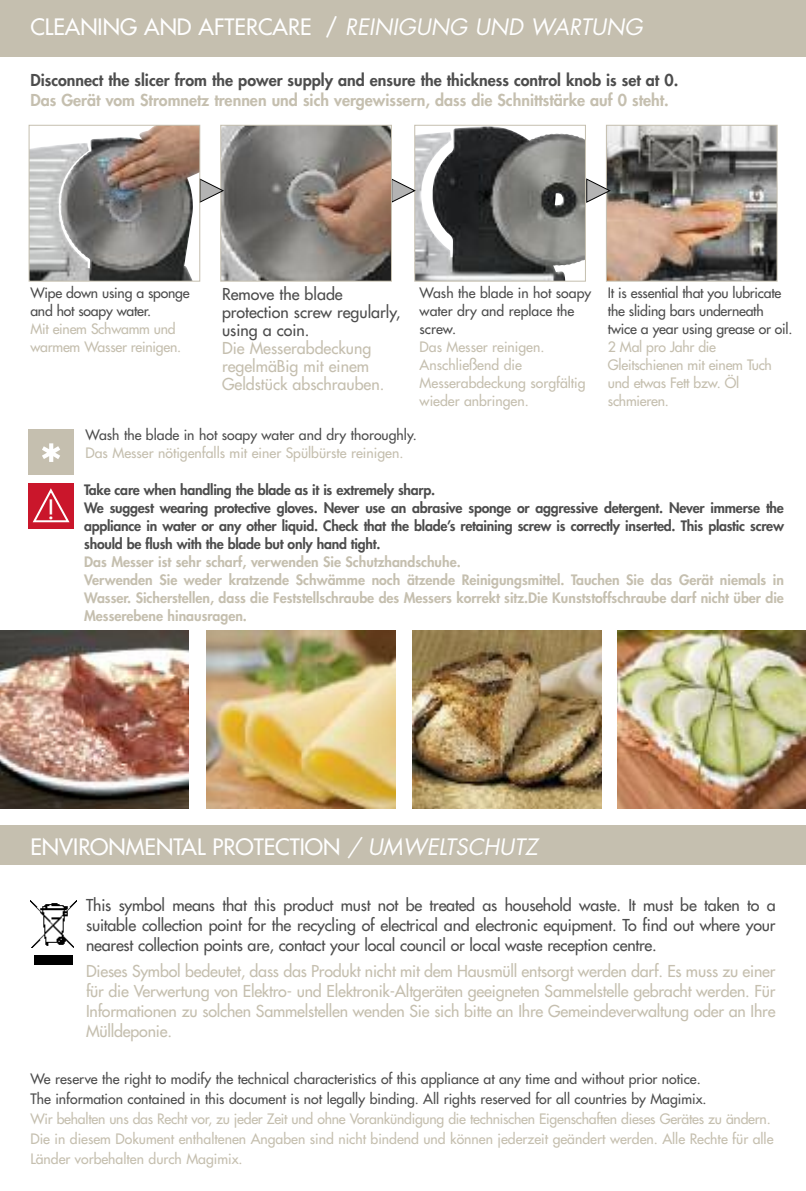
<style>
.page{position:relative;width:806px;height:1191px;background:#fff}
.page>*{position:absolute;margin:0;border:0;box-sizing:border-box;transform-origin:0 0}
.t1{font:60px "Futura";color:#fff}
.t2{font:26px "Futura";color:#fff}
.t3{font:22px "Futura";color:#fff}
.t4{font:16px/20px "Futura";color:#c5bfaf}
.t5{font:16px/18px "Futura";letter-spacing:-.01em;color:#4d4d4d}
.t6{font:800 16px "Futura";color:#4d4d4d}
.t7{font:800 16px "Futura";color:#c5bfaf}
.t8{font:14px/18px "Futura";color:#c5bfaf}
.t9{font:14px/18px "Futura";color:#4d4d4d}
.t10{font:800 14px/18px "Futura";letter-spacing:-.015em;color:#4d4d4d}
.t11{font:800 14px/18px "Futura";color:#c5bfaf}
.s1{font-style:italic}
</style>
<div class="page">
<div style="left:0;top:0;width:805px;height:57px;background:#c5bfaf"></div>
<img style="left:416px;top:127px;width:167px;height:153px">
<div style="left:414px;top:125px;width:171px;height:157px;border:1px solid #c5bfaf"></div>
<img style="left:607px;top:127px;width:168px;height:153px">
<div style="left:605px;top:125px;width:172px;height:157px;border:1px solid #c5bfaf"></div>
<svg style="left:391px;top:178px;width:24px;height:25px"></svg>
<svg style="left:586px;top:178px;width:24px;height:25px"></svg>
<img style="left:222px;top:127px;width:167px;height:153px">
<div style="left:220px;top:125px;width:171px;height:157px;border:1px solid #c5bfaf"></div>
<svg style="left:200px;top:178px;width:24px;height:25px"></svg>
<img style="left:31px;top:127px;width:167px;height:153px">
<div style="left:29px;top:125px;width:171px;height:157px;border:1px solid #c5bfaf"></div>
<div style="left:28px;top:483px;width:46px;height:45px;background:#ca162b"></div>
<div style="left:28px;top:429px;width:46px;height:45px;background:#c5bfaf"></div>
<svg style="left:33px;top:488px;width:36px;height:34px"></svg>
<div style="left:0;top:825px;width:805px;height:40px;background:#c5bfaf"></div>
<img style="left:30px;top:900px;width:47px;height:48px">
<div style="left:34px;top:955px;width:38px;height:9px;background:#000"></div>
<img style="left:0;top:631px;width:189px;height:177px">
<img style="left:206px;top:631px;width:189px;height:177px">
<img style="left:412px;top:631px;width:189px;height:177px">
<img style="left:617px;top:631px;width:188px;height:177px">
<h3 class="t3" style="left:30px;top:16px;width:613px">CLEANING AND AFTERCARE / <span class="s1">REINIGUNG UND WARTUNG</span></h3>
<p class="t6" style="left:30px;top:72px;width:649px">Disconnect the slicer from the power supply and ensure the thickness control knob is set at 0.</p>
<p class="t7" style="left:30px;top:92px;width:639px">Das Gerät vom Stromnetz trennen und sich vergewissern, dass die Schnittstärke auf 0 steht.</p>
<p class="t9" style="left:30px;top:285px;width:161px">Wipe down using a sponge and hot soapy water.</p>
<p class="t8" style="left:30px;top:321px;width:152px">Mit einem Schwamm und warmem Wasser reinigen.</p>
<p class="t5" style="left:222px;top:286px;width:180px">Remove the blade protection screw regularly, using a coin.</p>
<p class="t4" style="left:222px;top:340px;width:164px;line-height:18px">Die Messerabdeckung regelmäBig mit einem<br>Geldstück abschrauben.</p>
<p class="t9" style="left:419px;top:285px;width:173px">Wash the blade in hot soapy water dry and replace the screw.</p>
<p class="t8" style="left:419px;top:339px;width:167px">Das Messer reinigen.<br>Anschließend die<br>Messerabdeckung sorgfältig wieder anbringen.</p>
<h1 class="t1" style="left:38px;top:436px;width:27px">*</h1>
<p class="t9" style="left:85px;top:426px;width:332px">Wash the blade in hot soapy water and dry thoroughly.</p>
<p class="t8" style="left:85px;top:444px;width:319px">Das Messer nötigenfalls mit einer Spülbürste reinigen.</p>
<p class="t9" style="left:607px;top:285px;width:186px">It is essential that you lubricate the sliding bars underneath twice a year using grease or oil.</p>
<p class="t8" style="left:607px;top:339px;width:165px">2 Mal pro Jahr die<br>Gleitschienen mit einem Tuch und etwas Fett bzw. Öl schmieren.</p>
<h2 class="t2" style="left:47px;top:496px;width:10px">!</h2>
<p class="t10" style="left:84px;top:482px;width:701px">Take care when handling the blade as it is extremely sharp.<br>We suggest wearing protective gloves. Never use an abrasive sponge or aggressive detergent. Never immerse the appliance in water or any other liquid. Check that the blade’s retaining screw is correctly inserted. This plastic screw should be flush with the blade but only hand tight.</p>
<p class="t11" style="left:84px;top:554px;width:701px">Das Messer ist sehr scharf, verwenden Sie Schutzhandschuhe.<br>Verwenden Sie weder kratzende Schwämme noch ätzende Reinigungsmittel. Tauchen Sie das Gerät niemals in Wasser. Sicherstellen, dass die Feststellschraube des Messers korrekt sitz.Die Kunststoffschraube darf nicht über die Messerebene hinausragen.</p>
<h3 class="t3" style="left:30px;top:836px;width:508px">ENVIRONMENTAL PROTECTION <span class="s1">/ UMWELTSCHUTZ</span></h3>
<p class="t5" style="left:86px;top:896px;width:690px;line-height:20px;text-align:justify">This symbol means that this product must not be treated as household waste. It must be taken to a suitable collection point for the recycling of electrical and electronic equipment. To find out where your nearest collection points are, contact your local council or local waste reception centre.</p>
<p class="t4" style="left:86px;top:961px;width:690px;text-align:justify">Dieses Symbol bedeutet, dass das Produkt nicht mit dem Hausmüll entsorgt werden darf. Es muss zu einer für die Verwertung von Elektro- und Elektronik-Altgeräten geeigneten Sammelstelle gebracht werden. Für Informationen zu solchen Sammelstellen wenden Sie sich bitte an Ihre Gemeindeverwaltung oder an Ihre Mülldeponie.</p>
<p class="t9" style="left:30px;top:1069px;width:677px;line-height:20px">We reserve the right to modify the technical characteristics of this appliance at any time and without prior notice.<br>The information contained in this document is not legally binding. All rights reserved for all countries by Magimix.</p>
<p class="t8" style="left:30px;top:1109px;width:744px;line-height:20px">Wir behalten uns das Recht vor, zu jeder Zeit und ohne Vorankündigung die technischen Eigenschaften dieses Gerätes zu ändern.<br>Die in diesem Dokument enthaltenen Angaben sind nicht bindend und können jederzeit geändert werden. Alle Rechte für alle<br>Länder vorbehalten durch Magimix.</p>
</div>
